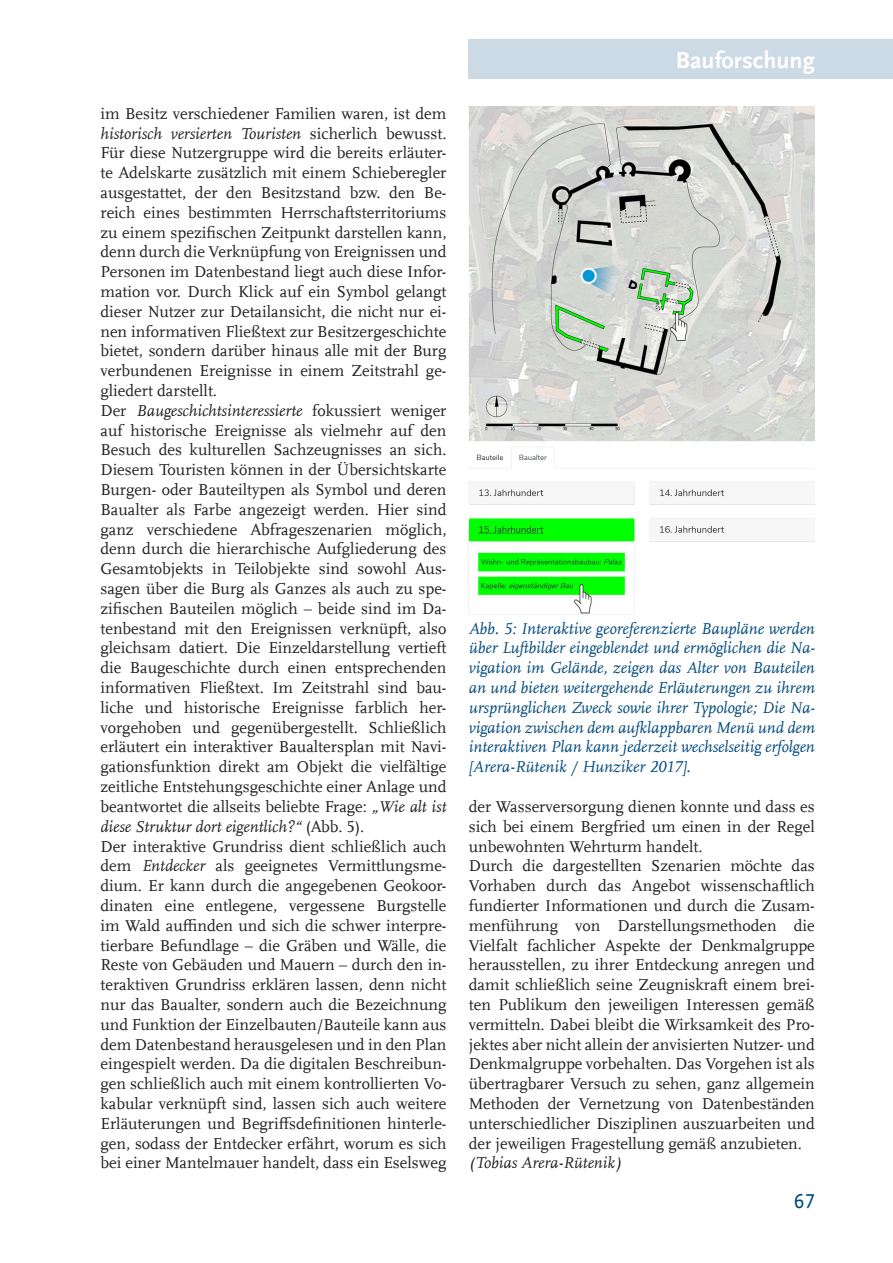
<style>
.page{position:relative;width:893px;height:1263px;background:#fff}
.page>*{position:absolute;margin:0;border:0;box-sizing:border-box;transform-origin:0 0}
.t1{font:24px "UB Scala Sans Bold 2";color:#fff}
.t2{font:21px "UB Scala Sans";color:#004a7e}
.Fließtext_ausgewogen{font:16.5px/19.8px "UB Scala";color:#231f20;text-align:justify}
.Bildunterschrift{font:italic 16.5px/19.8px "UB Scala";color:#004a7e;text-align:justify}
.Fließtext_ausgewogen-2{font:italic 16.5px "UB Scala";color:#231f20}
.s1{font-style:italic}
.s2{font-family:"UB Scala 2"}
</style>
<div class="page">
<div style="left:469px;top:40px;width:424px;height:39px;background:#ccdae5"></div>
<img style="left:469px;top:107px;width:346px;height:508px">
<p class="Fließtext_ausgewogen" style="left:100px;top:103px;width:348px">im Besitz verschiedener Familien waren, ist dem <span class="s1">historisch versierten Touristen</span> sicherlich bewusst.<br>Für diese Nutzergruppe wird die bereits erläuter&shy;te Adelskarte zusätzlich mit einem Schieberegler ausgestattet, der den Besitzstand bzw. den Be&shy;reich eines bestimmten Herrschaftsterritoriums zu einem spezifischen Zeitpunkt darstellen kann, denn durch die Verknüpfung von Ereignissen und Personen im Datenbestand liegt auch diese Infor&shy;mation vor. Durch Klick auf ein Symbol gelangt dieser Nutzer zur Detailansicht, die nicht nur ei&shy;nen informativen Fließtext zur Besitzergeschichte bietet, sondern darüber hinaus alle mit der Burg verbundenen Ereignisse in einem Zeitstrahl ge&shy;gliedert darstellt.</p>
<p class="Fließtext_ausgewogen" style="left:100px;top:400px;width:348px"><span class="s2">Der</span> <span class="s1">Baugeschichtsinteressierte</span> fokussiert weniger auf historische Ereignisse als vielmehr auf den Besuch des kulturellen Sachzeugnisses an sich.<br>Diesem Touristen können in der Übersichtskarte Burgen- oder Bauteiltypen als Symbol und deren Baualter als Farbe angezeigt werden. Hier sind ganz verschiedene Abfrageszenarien möglich, <span class="s2">denn durch die hierarchische Aufgliederung des </span>Gesamtobjekts in Teilobjekte sind sowohl Aus&shy;sagen über die Burg als Ganzes als auch zu spe&shy;zifischen Bauteilen möglich – beide sind im Da&shy;tenbestand mit den Ereignissen verknüpft, also gleichsam datiert. Die Einzeldarstellung vertieft die Baugeschichte durch einen entsprechenden informativen Fließtext. Im Zeitstrahl sind bau&shy;liche und historische Ereignisse farblich her&shy;vorgehoben und gegenübergestellt. Schließlich erläutert ein interaktiver Baualtersplan mit Navi&shy;gationsfunktion direkt am Objekt die vielfältige zeitliche Entstehungsgeschichte einer Anlage und beantwortet die allseits beliebte Frage: <span class="s1">„Wie alt ist diese Struktur dort eigentlich?“</span> (Abb. 5).</p>
<p class="Fließtext_ausgewogen" style="left:100px;top:836px;width:348px">Der interaktive Grundriss dient schließlich auch <span class="s2">dem</span> <span class="s1">Entdecker</span> als geeignetes Vermittlungsme&shy;dium. Er kann durch die angegebenen Geokoor&shy;dinaten eine entlegene, vergessene Burgstelle im Wald auffinden und sich die schwer interpre&shy;tierbare Befundlage – die Gräben und Wälle, die Reste von Gebäuden und Mauern – durch den in&shy;teraktiven Grundriss erklären lassen, denn nicht nur das Baualter, sondern auch die Bezeichnung und Funktion der Einzelbauten/Bauteile kann aus dem Datenbestand herausgelesen und in den Plan eingespielt werden. Da die digitalen Beschreibun&shy;gen schließlich auch mit einem kontrollierten Vo&shy;kabular verknüpft sind, lassen sich auch weitere Erläuterungen und Begriffsdefinitionen hinterle&shy;gen, sodass der Entdecker erfährt, worum es sich bei einer Mantelmauer handelt, dass ein Eselsweg</p>
<p class="t1" style="left:676px;top:46px;width:140px">Bauforschung</p>
<p class="Bildunterschrift" style="left:469px;top:618px;width:348px">Abb. 5: Interaktive georeferenzierte Baupläne werden über Luftbilder eingeblendet und ermöglichen die Na&shy;vigation im Gelände, zeigen das Alter von Bauteilen an und bieten weitergehende Erläuterungen zu ihrem ursprünglichen Zweck sowie ihrer Typologie; Die Na&shy;vigation zwischen dem aufklappbaren Menü und dem interaktiven Plan kann jederzeit wechselseitig erfolgen [Arera-Rütenik / Hunziker 2017].</p>
<p class="Fließtext_ausgewogen" style="left:469px;top:796px;width:348px">der Wasserversorgung dienen konnte und dass es sich bei einem Bergfried um einen in der Regel unbewohnten Wehrturm handelt.</p>
<p class="Fließtext_ausgewogen" style="left:469px;top:856px;width:348px">Durch die dargestellten Szenarien möchte das Vorhaben durch das Angebot wissenschaftlich fundierter Informationen und durch die Zusam&shy;menführung von Darstellungsmethoden die Vielfalt fachlicher Aspekte der Denkmalgruppe herausstellen, zu ihrer Entdeckung anregen und damit schließlich seine Zeugniskraft einem brei&shy;ten Publikum den jeweiligen Interessen gemäß vermitteln. Dabei bleibt die Wirksamkeit des Pro&shy;jektes aber nicht allein der anvisierten Nutzer- und Denkmalgruppe vorbehalten. Das Vorgehen ist als übertragbarer Versuch zu sehen, ganz allgemein Methoden der Vernetzung von Datenbeständen unterschiedlicher Disziplinen auszuarbeiten und der jeweiligen Fragestellung gemäß anzubieten.</p>
<p class="Fließtext_ausgewogen-2" style="left:469px;top:1153px;width:155px">(Tobias Arera-Rütenik)</p>
<p class="t2" style="left:794px;top:1189px;width:22px">67</p>
</div>
